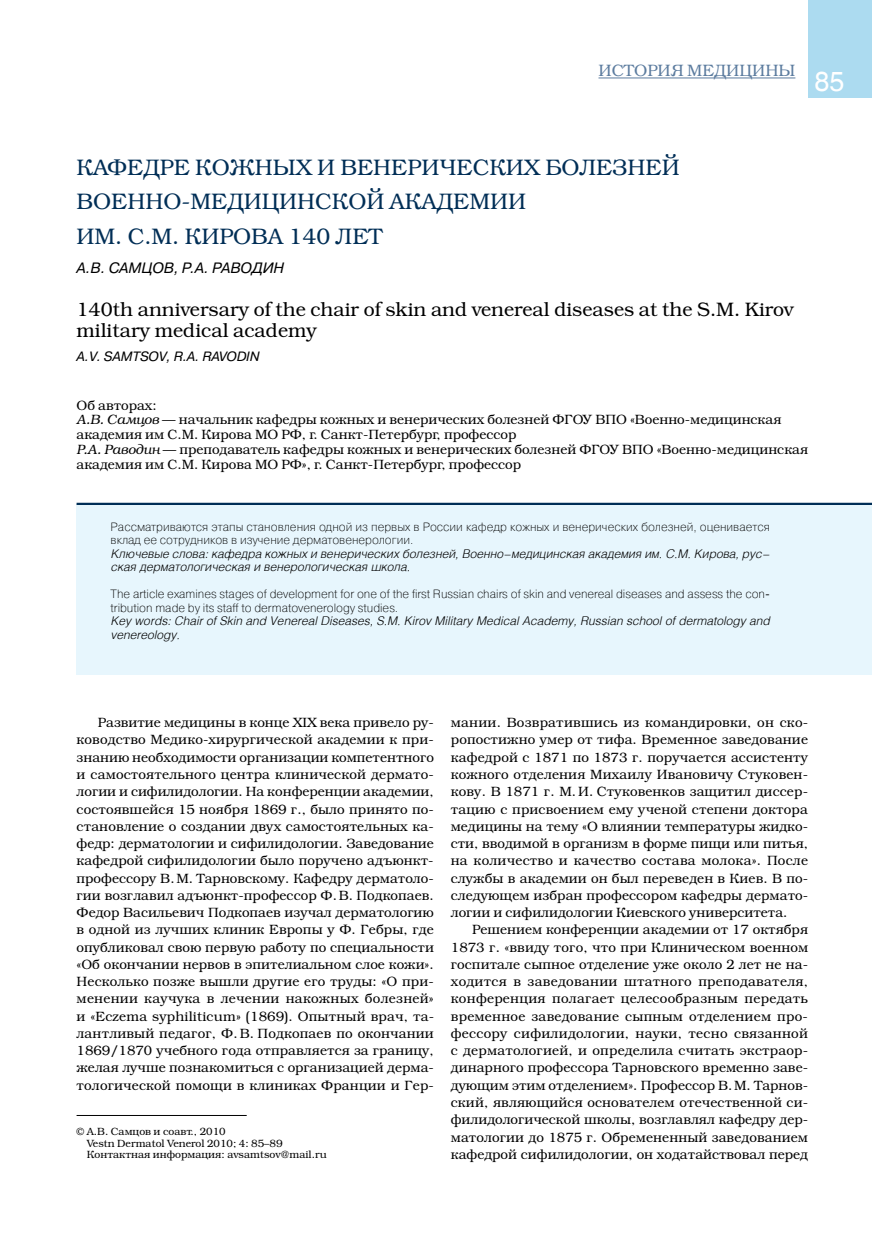
<style>
.page{position:relative;width:872px;height:1234px;background:#fff}
.page>*{position:absolute;margin:0;border:0;box-sizing:border-box;transform-origin:0 0}
.t1{font:27px "Helios";color:#fff}
.t2{font:300 22.5px/34.5px "Bookman C";color:#002e56}
.t3{font:300 19.5px/21.5px "Bookman C";color:#000}
.t4{font:300 16.5px "Bookman C";color:#5c7c9f}
.t5{font:italic 15px "Pragmatica C";color:#000}
.t6{font:300 13.5px/17.2px "Bookman C";color:#000;text-align:justify}
.t7{font:italic 13.5px "Pragmatica C";letter-spacing:-.01em;color:#000}
.t8{font:12px/13.5px "Pragmatica Light C";color:#000}
.t9{font:italic 300 12px/13.5px "Helios";color:#000}
.t10{font:300 10.5px/11.6px "Bookman C";color:#000}
.s1{font-style:italic}
</style>
<div class="page">
<div style="left:808px;top:0;width:64px;height:98px;background:#acdbf0"></div>
<hr style="left:598px;top:77px;width:197px;height:1px;background:#5c7c9f">
<hr style="left:77px;top:1114px;width:170px;height:1px;background:#000">
<div style="left:77px;top:504px;width:795px;height:171px;background:#e7f6fd"></div>
<hr style="left:77px;top:502px;width:795px;height:3px;background:#002e56">
<p class="t4" style="left:598px;top:61px;width:197px">ИСТОРИЯ МЕДИЦИНЫ</p>
<h1 class="t1" style="left:814px;top:67px;width:32px">85</h1>
<h2 class="t2" style="left:77px;top:150px;width:603px">КАФЕДРЕ КОЖНЫХ И ВЕНЕРИЧЕСКИХ БОЛЕЗНЕЙ<br>ВОЕННО-МЕДИЦИНСКОЙ АКАДЕМИИ<br>им. С.М. Кирова</h2>
<h2 class="t2" style="left:288px;top:219px;width:95px">140 ЛЕТ</h2>
<p class="t5" style="left:77px;top:259px;width:77px">А.В. САМЦОВ</p>
<p class="t5" style="left:174px;top:259px;width:59px">, Р.А. РАВО</p>
<p class="t5" style="left:252px;top:259px;width:23px">ДИН</p>
<h3 class="t3" style="left:77px;top:298px;width:719px">140th anniversary of the chair of skin and venereal diseases at the s.M. Kirov military medical academy</h3>
<p class="t7" style="left:77px;top:348px;width:74px">a.V. SAMTSOV</p>
<p class="t7" style="left:166px;top:348px;width:95px">, R.A. RAVODIN</p>
<p class="t6" style="left:77px;top:397px;width:733px;line-height:14.9px;text-align:left">Об авторах:<br><span class="s1">А.В. Самцов</span> — начальник кафедры кожных и венерических болезней ФГОУ ВПО «Военно-медицинская академия им С.М. Кирова МО РФ, г. Санкт-Петербург, профессор<br><span class="s1">Р.А. Раводин</span> — преподаватель кафедры кожных и венерических болезней ФГОУ ВПО «Военно-медицинская академия им С.М. Кирова МО РФ», г. Санкт-Петербург, профессор</p>
<p class="t8" style="left:111px;top:520px;width:661px">Рассматриваются этапы становления одной из первых в России кафедр кожных и венерических болезней, оценивается вклад ее сотрудников в изучение дерматовенерологии.</p>
<p class="t9" style="left:111px;top:546px;width:661px">Ключевые слова: кафедра кожных и венерических болезней, Военно-медицинская академия им. С.М. Кирова, рус&shy;ская дерматологическая и венерологическая школа.</p>
<p class="t8" style="left:111px;top:587px;width:661px">The article examines stages of development for one of the first Russian chairs of skin and venereal diseases and assess the con&shy;tribution made by its staff to dermatovenerology studies.</p>
<p class="t9" style="left:111px;top:614px;width:661px">Key words: Chair of Skin and Venereal Diseases, S.M. Kirov Military Medical Academy, Russian school of dermatology and venereology.</p>
<p class="t6" style="left:77px;top:713px;width:359px;text-indent:21px">Развитие медицины в конце XIX века привело ру&shy;ководство Медико-хирургической академии к при&shy;знанию необходимости организации компетентного и самостоятельного центра клинической дермато&shy;логии и сифилидологии. На конференции академии, состоявшейся 15 ноября 1869 г., было принято по&shy;становление о создании двух самостоятельных ка&shy;федр: дерматологии и сифилидологии. Заведование кафедрой сифилидологии было поручено адъюнкт&shy;профессору В. М . Тарновскому. Кафедру дерматоло&shy;гии возглавил адъюнкт-профессор Ф.В. Подкопаев.<br>Федор Васильевич Подкопаев изучал дерматологию в одной из лучших клиник Европы у Ф . Гебры, где опубликовал свою первую работу по специальности «Об окончании нервов в эпителиальном слое кожи».<br>Несколько позже вышли другие его труды: «О при&shy;менении каучука в лечении накожных болезней» и «Eczema syphiliticum» (1869). Опытный врач, та&shy;лантливый педагог, Ф.В. Подкопаев по окончании 1869/1870 учебного года отправляется за границу, желая лучше познакомиться с организацией дерма&shy;тологической помощи в клиниках Франции и Гер-</p>
<p class="t10" style="left:87px;top:1125px;width:241px;text-indent:-10px">© А.В. Самцов и соавт., 2010<br>Vestn Dermatol Venerol 2010; 4: 85–89<br>Контактная информация: avsamtsov@mail.ru</p>
<p class="t6" style="left:451px;top:713px;width:359px">мании. Возвратившись из командировки, он ско&shy;ропостижно умер от тифа. Временное заведование кафедрой с 1871 по 1873 г. поручается ассистенту кожного отделения Михаилу Ивановичу Стуковен&shy;кову. В 1871 г. М . И. Стуковенков защитил диссер&shy;тацию с присвоением ему ученой степени доктора медицины на тему «О влиянии температуры жидко&shy;сти, вводимой в организм в форме пищи или питья, на количество и качество состава молока». После службы в академии он был переведен в Киев. В по&shy;следующем избран профессором кафедры дермато&shy;логии и сифилидологии Киевского университета.</p>
<p class="t6" style="left:451px;top:920px;width:359px;text-indent:21px">Решением конференции академии от 17 октября 1873 г. «ввиду того, что при Клиническом военном госпитале сыпное отделение уже около 2 лет не на&shy;ходится в заведовании штатного преподавателя, конференция полагает целесообразным передать временное заведование сыпным отделением про&shy;фессору сифилидологии, науки, тесно связанной с дерматологией, и определила считать экстраор&shy;динарного профессора Тарновского временно заве&shy;дующим этим отделением». Профессор В. М . Тарнов&shy;ский, являющийся основателем отечественной си&shy;филидологической школы, возглавлял кафедру дер&shy;матологии до 1875 г. Обремененный заведованием кафедрой сифилидологии, он ходатайствовал перед</p>
</div>
